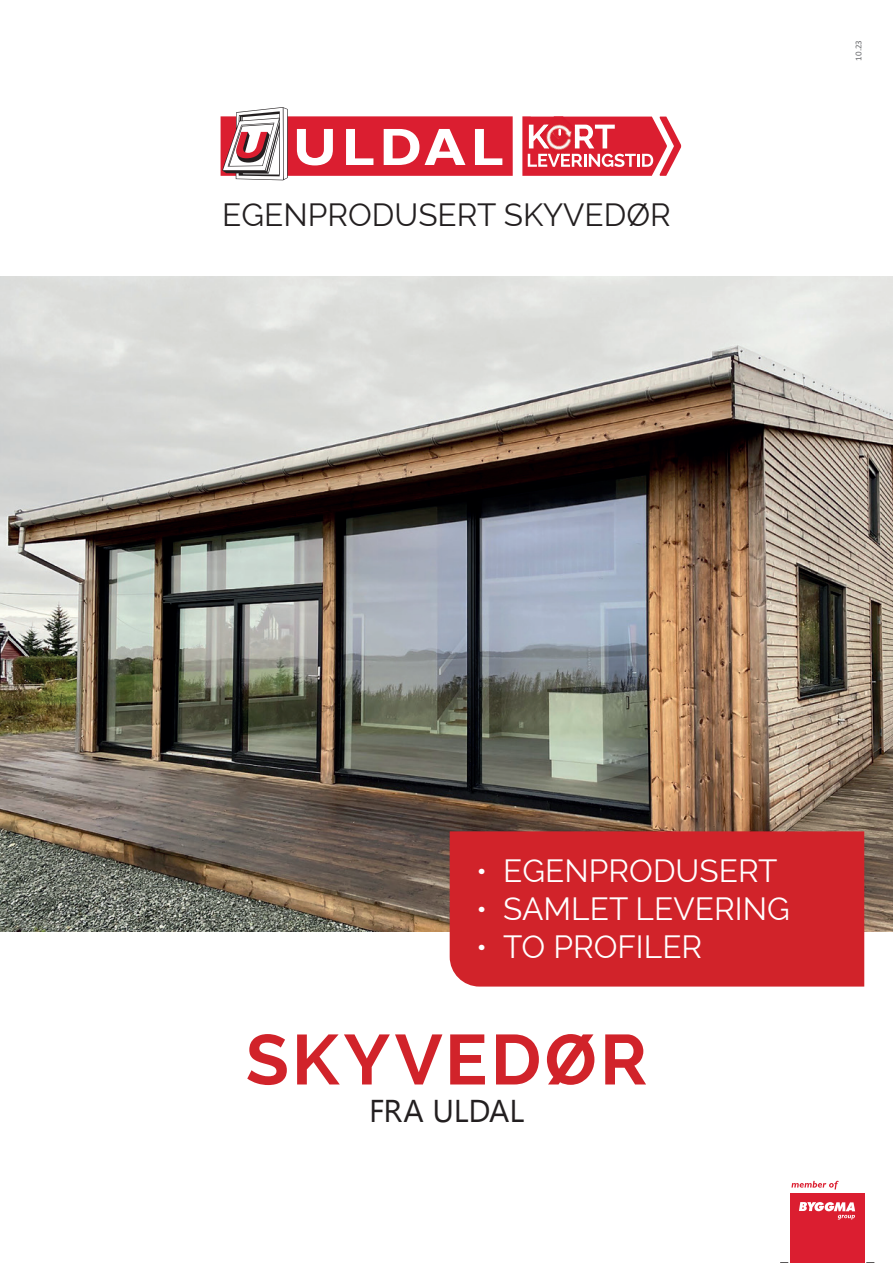
<style>
.page{position:relative;width:893px;height:1263px;background:#fff}
.page>*{position:absolute;margin:0;border:0;box-sizing:border-box;transform-origin:0 0}
.t1{font:700 70.5px "Raleway";letter-spacing:.045em;color:#d1232a}
.t2{font:31.5px "Raleway";color:#fff}
.t3{font:31.5px "Raleway";color:#231f20}
.t4{font:31.5px "Lao UI";letter-spacing:-.01em;color:#231f20}
.t5{font:9px "Calibri";color:#6c6d70}
</style>
<div class="page">
<img style="left:0;top:276px;width:893px;height:655px">
<div style="left:790px;top:1193px;width:75px;height:70px;background:#db1e30"></div>
<svg style="left:799px;top:1202px;width:56px;height:17px"></svg>
<svg style="left:791px;top:1181px;width:48px;height:8px"></svg>
<div style="left:221px;top:116px;width:292px;height:60px;background:#db1e30"></div>
<svg style="left:297px;top:129px;width:36px;height:36px"></svg>
<svg style="left:346px;top:129px;width:27px;height:36px"></svg>
<svg style="left:384px;top:129px;width:35px;height:36px"></svg>
<svg style="left:425px;top:129px;width:40px;height:36px"></svg>
<svg style="left:475px;top:129px;width:27px;height:36px"></svg>
<svg style="left:222px;top:107px;width:66px;height:73px"></svg>
<svg style="left:522px;top:116px;width:159px;height:60px"></svg>
<div style="left:450px;top:831px;width:414px;height:155px;background:#d1232a"></div>
<p class="t3" style="left:222px;top:197px;width:450px">EGENPRODUSERT SKYVEDØR</p>
<p class="t5" style="left:852px;top:61px;width:22px;rotate:-90deg">10.23</p>
<p class="t2" style="left:476px;top:853px;width:303px">• EGENPRODUSERT</p>
<p class="t2" style="left:476px;top:891px;width:315px">• SAMLET LEVERING</p>
<p class="t2" style="left:476px;top:928px;width:228px">• TO PROFILER</p>
<h1 class="t1" style="left:246px;top:1019px;width:403px">SKYVEDØR</h1>
<p class="t4" style="left:369px;top:1090px;width:157px">FRA ULDAL</p>
</div>
